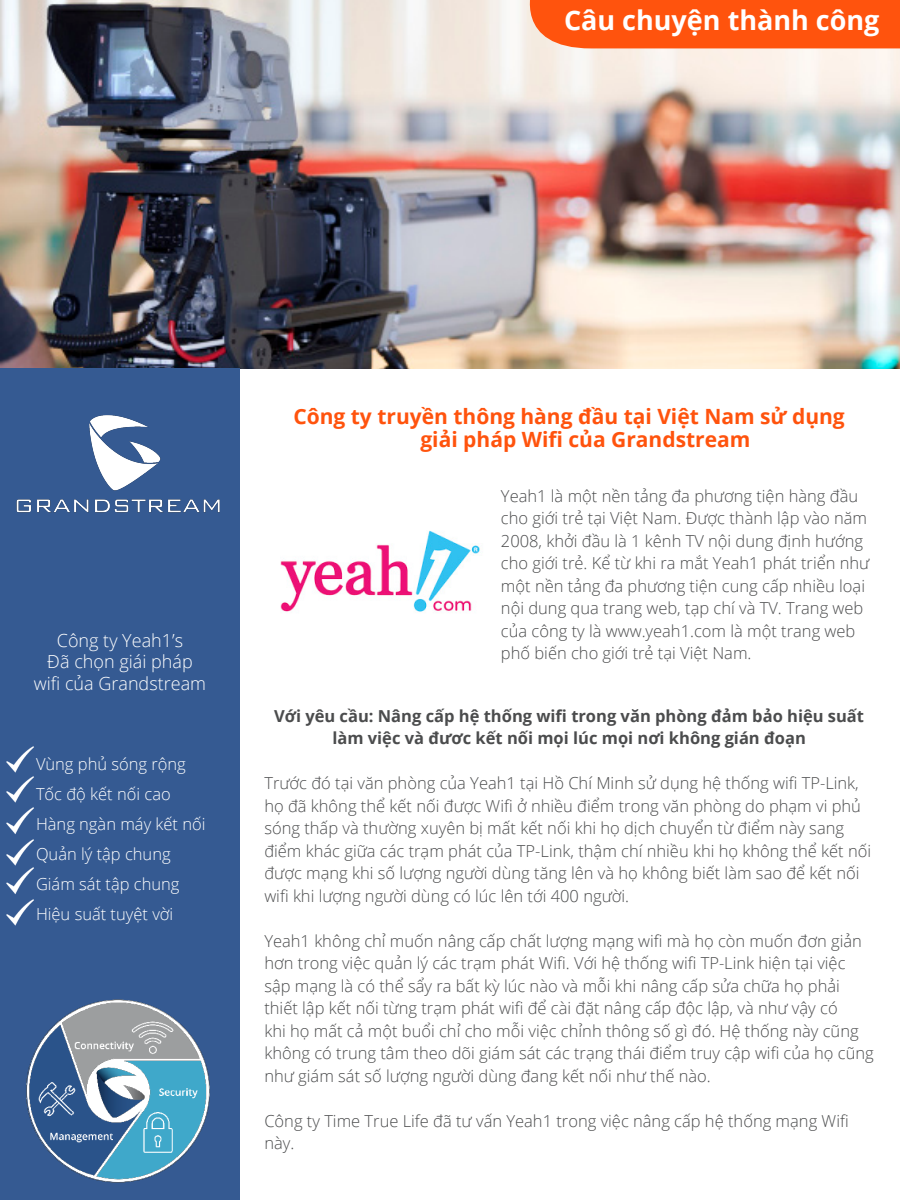
<style>
.page{position:relative;width:900px;height:1200px;background:#fff}
.page>*{position:absolute;margin:0;border:0;box-sizing:border-box;transform-origin:0 0}
.t1{font:700 27px "Open Sans";color:#fff}
.t2{font:700 21px "Open Sans";color:#ff530d}
.t3{font:300 18px "Open Sans";color:#fff}
.t4{font:300 16.5px/22.5px "Open Sans";color:#4b4c4d}
.t5{font:700 16.5px/22.5px "Open Sans";color:#4b4c4d;text-align:center}
.t6{font:300 16.5px "Open Sans";color:#fff}
</style>
<div class="page">
<img style="left:0;top:0;width:900px;height:369px">
<div style="left:0;top:369px;width:240px;height:831px;background:#355a92"></div>
<svg style="left:513px;top:0;width:387px;height:48px;background:#fe5d1c"></svg>
<img style="left:16px;top:415px;width:204px;height:98px">
<img style="left:6px;top:746px;width:28px;height:27px">
<img style="left:6px;top:776px;width:28px;height:32px">
<img style="left:6px;top:808px;width:28px;height:26px">
<img style="left:6px;top:839px;width:28px;height:29px">
<img style="left:6px;top:868px;width:28px;height:26px">
<img style="left:6px;top:899px;width:28px;height:27px">
<img style="left:280px;top:531px;width:200px;height:81px">
<img style="left:26px;top:999px;width:184px;height:184px">
<p class="t1" style="left:564px;top:1px;width:317px">Câu chuyện thành công</p>
<p class="t3" style="left:57px;top:628px;width:128px">Công ty Yeah1’s</p>
<p class="t3" style="left:47px;top:650px;width:147px">Đã chọn giái pháp</p>
<p class="t3" style="left:34px;top:671px;width:174px">wifi của Grandstream</p>
<p class="t6" style="left:36px;top:753px;width:151px">Vùng phủ sóng rộng</p>
<p class="t6" style="left:36px;top:783px;width:136px">Tốc độ kết nối cao</p>
<p class="t6" style="left:36px;top:813px;width:171px">Hàng ngàn máy kết nối</p>
<p class="t6" style="left:36px;top:843px;width:136px">Quản lý tập chung</p>
<p class="t6" style="left:36px;top:873px;width:145px">Giám sát tập chung</p>
<p class="t6" style="left:36px;top:903px;width:139px">Hiệu suất tuyệt vời</p>
<p class="t2" style="left:293px;top:402px;width:553px">Công ty truyền thông hàng đầu tại Việt Nam sử dụng</p>
<p class="t2" style="left:420px;top:424px;width:332px">giải pháp Wifi của Grandstream</p>
<p class="t4" style="left:501px;top:484px;width:370px">Yeah1 là một nền tảng đa phương tiện hàng đầu cho giới trẻ tại Việt Nam. Được thành lập vào năm 2008, khởi đầu là 1 kênh TV nội dung định hướng cho giới trẻ. Kể từ khi ra mắt Yeah1 phát triển như một nền tảng đa phương tiện cung cấp nhiều loại nội dung qua trang web, tạp chí và TV. Trang web của công ty là www.yeah1.com là một trang web phố biến cho giới trẻ tại Việt Nam.</p>
<p class="t5" style="left:274px;top:704px;width:591px">Với yêu cầu: Nâng cấp hệ thống wifi trong văn phòng đảm bảo hiệu suất làm việc và đươc kết nối mọi lúc mọi nơi không gián đoạn</p>
<p class="t4" style="left:264px;top:772px;width:608px">Trước đó tại văn phòng của Yeah1 tại Hồ Chí Minh sử dụng hệ thống wifi TP-Link, họ đã không thể kết nối được Wifi ở nhiều điểm trong văn phòng do phạm vi phủ sóng thấp và thường xuyên bị mất kết nối khi họ dịch chuyển từ điểm này sang điểm khác giữa các trạm phát của TP-Link, thậm chí nhiều khi họ không thể kết nối được mạng khi số lượng người dùng tăng lên và họ không biết làm sao để kết nối wifi khi lượng người dùng có lúc lên tới 400 người.</p>
<p class="t4" style="left:264px;top:929px;width:611px">Yeah1 không chỉ muốn nâng cấp chất lượng mạng wifi mà họ còn muốn đơn giản hơn trong việc quản lý các trạm phát Wifi. Với hệ thống wifi TP-Link hiện tại việc sập mạng là có thể sẩy ra bất kỳ lúc nào và mỗi khi nâng cấp sửa chữa họ phải thiết lập kết nối từng trạm phát wifi để cài đặt nâng cấp độc lập, và như vậy có<br>khi họ mất cả một buổi chỉ cho mỗi việc chỉnh thông số gì đó. Hệ thống này cũng không có trung tâm theo dõi giám sát các trạng thái điểm truy cập wifi của họ cũng như giám sát số lượng người dùng đang kết nối như thế nào.</p>
<p class="t4" style="left:264px;top:1109px;width:586px">Công ty Time True Life đã tư vấn Yeah1 trong việc nâng cấp hệ thống mạng Wifi này.</p>
</div>
